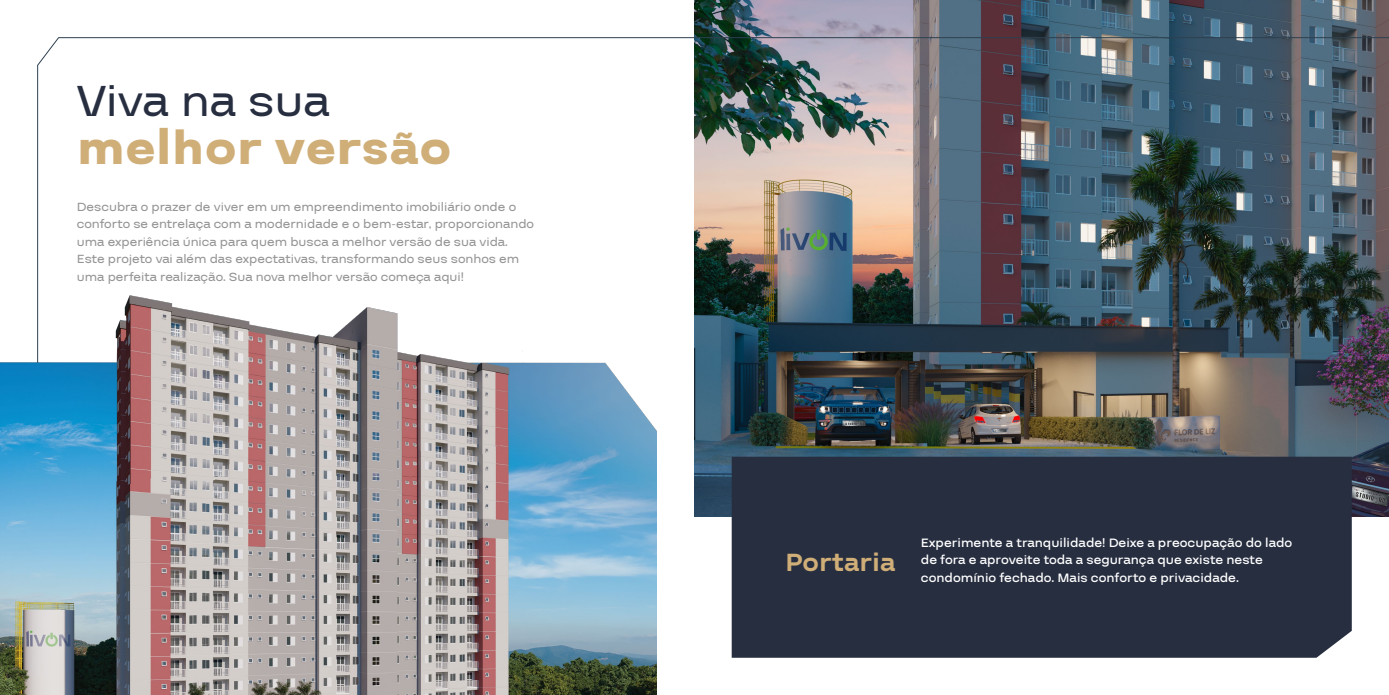
<style>
.page{position:relative;width:1389px;height:695px;background:#fff}
.page>*{position:absolute;margin:0;border:0;box-sizing:border-box;transform-origin:0 0}
.t1{font:900 48.12px "Ninetea";color:#cfae78}
.t2{font:48.12px "Ninetea";color:#272e40}
.t3{font:700 26.25px "Ninetea";color:#cfae78}
.t4{font:13.12px/17.5px "Ninetea";color:#949494}
.t5{font:500 13.12px/17.5px "Ninetea";color:#fff}
</style>
<div class="page">
<img style="left:694px;top:0;width:695px;height:36px">
<img style="left:37px;top:36px;width:1352px;height:622px">
<div style="left:732px;top:456px;width:620px;height:201px;background:#272e40"></div>
<img style="left:0;top:292px;width:657px;height:402px">
<h1 class="t2" style="left:77px;top:74px;width:255px">Viva na sua</h1>
<h1 class="t1" style="left:77px;top:120px;width:376px">melhor versão</h1>
<p class="t4" style="left:77px;top:198px;width:459px">Descubra o prazer de viver em um empreendimento imobiliário onde o conforto se entrelaça com a modernidade e o bem-estar, proporcionando uma experiência única para quem busca a melhor versão de sua vida.<br>Este projeto vai além das expectativas, transformando seus sonhos em uma perfeita realização. Sua nova melhor versão começa aqui!</p>
<h2 class="t3" style="left:785px;top:547px;width:112px">Portaria</h2>
<p class="t5" style="left:921px;top:534px;width:373px">Experimente a tranquilidade! Deixe a preocupação do lado de fora e aproveite toda a segurança que existe neste condomínio fechado. Mais conforto e privacidade.</p>
</div>
